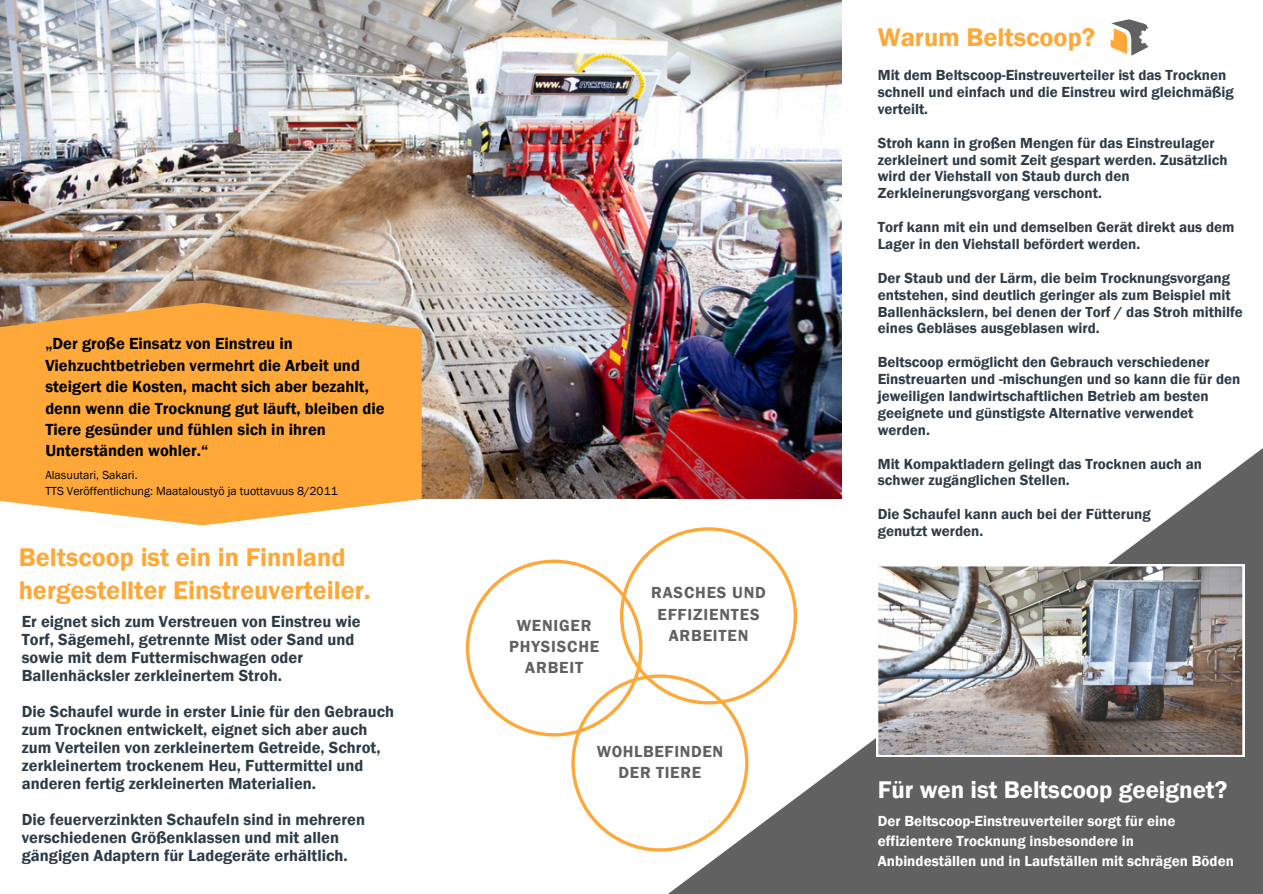
<style>
.page{position:relative;width:1263px;height:894px;background:#fff}
.page>*{position:absolute;margin:0;border:0;box-sizing:border-box;transform-origin:0 0}
.t1{font:600 26.25px/32.7px "Franklin Gothic";color:#fda838}
.t2{font:600 24.75px "Franklin Gothic";color:#fff}
.t3{font:600 16.5px/18px "Franklin Gothic";color:#2d3c47}
.t4{font:600 16.5px/21.3px "Franklin Gothic";color:#000}
.t5{font:600 16.5px/21.3px "Franklin Gothic";letter-spacing:.05em;color:#626161;text-align:center}
.t6{font:600 15px/16.8px "Franklin Gothic";color:#2d3c47}
.t7{font:600 15px/20.2px "Franklin Gothic";color:#fff}
.t8{font:12px "Franklin Gothic";color:#000}
</style>
<div class="page">
<svg style="left:590px;top:448px;width:673px;height:445px;fill:#626161"></svg>
<img style="left:0;top:0;width:842px;height:498px">
<svg style="left:0;top:302px;width:422px;height:223px;background:#f8ac48"></svg>
<svg style="left:466px;top:527px;width:331px;height:323px"></svg>
<img style="left:1110px;top:19px;width:38px;height:37px">
<img style="left:876px;top:564px;width:368px;height:192px">
<h1 class="t4" style="left:45px;top:333px;width:341px">„Der große Einsatz von Einstreu in Viehzuchtbetrieben vermehrt die Arbeit und steigert die Kosten, macht sich aber bezahlt, denn wenn die Trocknung gut läuft, bleiben die Tiere gesünder und fühlen sich in ihren Unterständen wohler.“</h1>
<h3 class="t8" style="left:45px;top:467px;width:94px">Alasuutari, Sakari.</h3>
<h1 class="t8" style="left:45px;top:483px;width:294px">TTS Veröffentlichung: Maataloustyö ja tuottavuus 8/2011</h1>
<h3 class="t1" style="left:19px;top:540px;width:353px">Beltscoop ist ein in Finnland hergestellter Einstreuverteiler.</h3>
<h2 class="t3" style="left:22px;top:611px;width:340px">Er eignet sich zum Verstreuen von Einstreu wie Torf, Sägemehl, getrennte Mist oder Sand und sowie mit dem Futtermischwagen oder Ballenhäcksler zerkleinertem Stroh.</h2>
<h3 class="t3" style="left:22px;top:701px;width:374px">Die Schaufel wurde in erster Linie für den Gebrauch zum Trocknen entwickelt, eignet sich aber auch zum Verteilen von zerkleinertem Getreide, Schrot, zerkleinertem trockenem Heu, Futtermittel und anderen fertig zerkleinerten Materialien.</h3>
<h3 class="t3" style="left:22px;top:809px;width:345px">Die feuerverzinkten Schaufeln sind in mehreren verschiedenen Größenklassen und mit allen gängigen Adaptern für Ladegeräte erhältlich.</h3>
<h1 class="t5" style="left:509px;top:614px;width:92px">WENIGER<br>PHYSISCHE<br>ARBEIT</h1>
<p class="t5" style="left:651px;top:581px;width:116px">RASCHES UND<br>EFFIZIENTES<br>ARBEITEN</p>
<h3 class="t5" style="left:597px;top:740px;width:128px">WOHLBEFINDEN<br>DER TIERE</h3>
<h2 class="t1" style="left:878px;top:21px;width:219px">Warum Beltscoop?</h2>
<h3 class="t6" style="left:878px;top:66px;width:358px">Mit dem Beltscoop-Einstreuverteiler ist das Trocknen schnell und einfach und die Einstreu wird gleichmäßig verteilt.</h3>
<h3 class="t6" style="left:878px;top:134px;width:351px">Stroh kann in großen Mengen für das Einstreulager zerkleinert und somit Zeit gespart werden. Zusätzlich wird der Viehstall von Staub durch den Zerkleinerungsvorgang verschont.</h3>
<h3 class="t6" style="left:878px;top:218px;width:358px">Torf kann mit ein und demselben Gerät direkt aus dem<br>Lager in den Viehstall befördert werden.</h3>
<h3 class="t6" style="left:878px;top:269px;width:367px">Der Staub und der Lärm, die beim Trocknungsvorgang entstehen, sind deutlich geringer als zum Beispiel mit Ballenhäckslern, bei denen der Torf / das Stroh mithilfe eines Gebläses ausgeblasen wird.</h3>
<h3 class="t6" style="left:878px;top:353px;width:364px">Beltscoop ermöglicht den Gebrauch verschiedener Einstreuarten und -mischungen und so kann die für den jeweiligen landwirtschaftlichen Betrieb am besten geeignete und günstigste Alternative verwendet werden.</h3>
<p class="t6" style="left:878px;top:454px;width:326px">Mit Kompaktladern gelingt das Trocknen auch an schwer zugänglichen Stellen.</p>
<p class="t6" style="left:878px;top:505px;width:274px">Die Schaufel kann auch bei der Fütterung genutzt werden.</p>
<h2 class="t2" style="left:878px;top:774px;width:351px">Für wen ist Beltscoop geeignet?</h2>
<h3 class="t7" style="left:878px;top:810px;width:358px">Der Beltscoop-Einstreuverteiler sorgt für eine effizientere Trocknung insbesondere in<br>Anbindeställen und in Laufställen mit schrägen Böden</h3>
</div>
